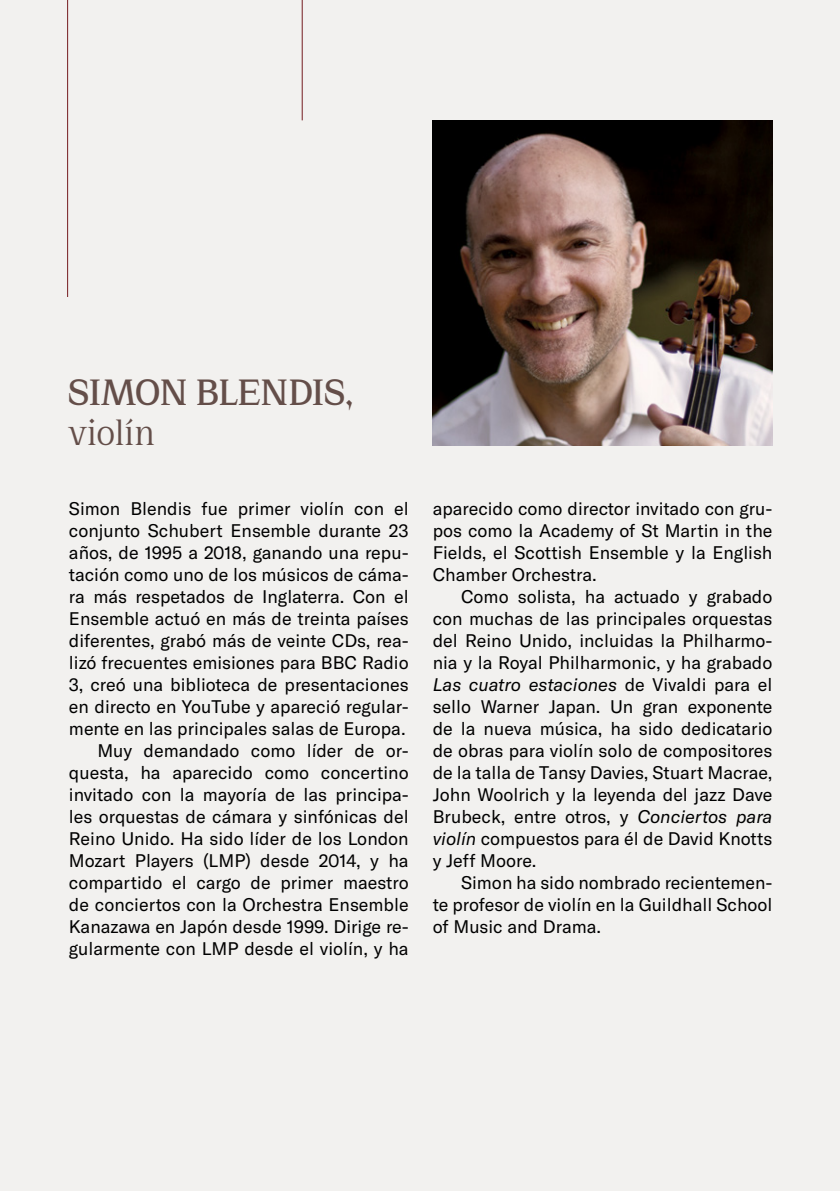
<style>
.page{position:relative;width:840px;height:1191px;background:#fff}
.page>*{position:absolute;margin:0;border:0;box-sizing:border-box;transform-origin:0 0}
.t1{font:700 40px "Cirka";letter-spacing:-.01em;color:#644e49}
.t2{font:40px "Cirka";letter-spacing:-.005em;color:#644e49}
.t3{font:18px/22px "GT America";color:#000;text-align:justify}
.s1{font-style:italic}
</style>
<div class="page">
<div style="left:0;top:0;width:839px;height:1191px;background:#f2f1ef"></div>
<hr style="left:67px;top:0;width:1px;height:297px;background:#751c20">
<hr style="left:302px;top:0;width:1px;height:120px;background:#751c20">
<img style="left:432px;top:120px;width:340px;height:325px">
<h1 class="t1" style="left:68px;top:368px;width:286px">SIMON BLENDIS,</h1>
<h1 class="t2" style="left:68px;top:408px;width:88px">violín</h1>
<p class="t3" style="left:69px;top:497px;width:341px;text-align:right">Simon Blendis fue primer violín con el conjunto Schubert Ensemble durante 23 años, de 1995 a 2018, ganando una repu&shy;tación como uno de los músicos de cáma&shy;ra más respetados de Inglaterra. Con el Ensemble actuó en más de treinta países diferentes, grabó más de veinte CDs, rea&shy;lizó frecuentes emisiones para BBC Radio 3, creó una biblioteca de presentaciones en directo en YouTube y apareció regular&shy;mente en las principales salas de Europa.<br>Muy demandado como líder de or&shy;questa, ha aparecido como concertino invitado con la mayoría de las principa&shy;les orquestas de cámara y sinfónicas del Reino Unido. Ha sido líder de los London Mozart Players (LMP) desde 2014, y ha compartido el cargo de primer maestro de conciertos con la Orchestra Ensemble Kanazawa en Japón desde 1999. Dirige re&shy;gularmente con LMP desde el violín, y ha</p>
<p class="t3" style="left:432px;top:497px;width:341px">aparecido como director invitado con gru&shy;pos como la Academy of St Martin in the Fields, el Scottish Ensemble y la English Chamber Orchestra.</p>
<p class="t3" style="left:432px;top:585px;width:341px;text-indent:28px">Como solista, ha actuado y grabado con muchas de las principales orquestas del Reino Unido, incluidas la Philharmo&shy;nia y la Royal Philharmonic, y ha grabado <span class="s1">Las cuatro estaciones</span> de Vivaldi para el sello Warner Japan. Un gran exponente de la nueva música, ha sido dedicatario de obras para violín solo de compositores de la talla de Tansy Davies, Stuart Macrae, John Woolrich y la leyenda del jazz Dave Brubeck, entre otros, y <span class="s1">Conciertos para violín</span> compuestos para él de David Knotts y Jeff Moore.</p>
<p class="t3" style="left:432px;top:871px;width:341px;text-indent:28px">Simon ha sido nombrado recientemen&shy;te profesor de violín en la Guildhall School of Music and Drama.</p>
</div>
